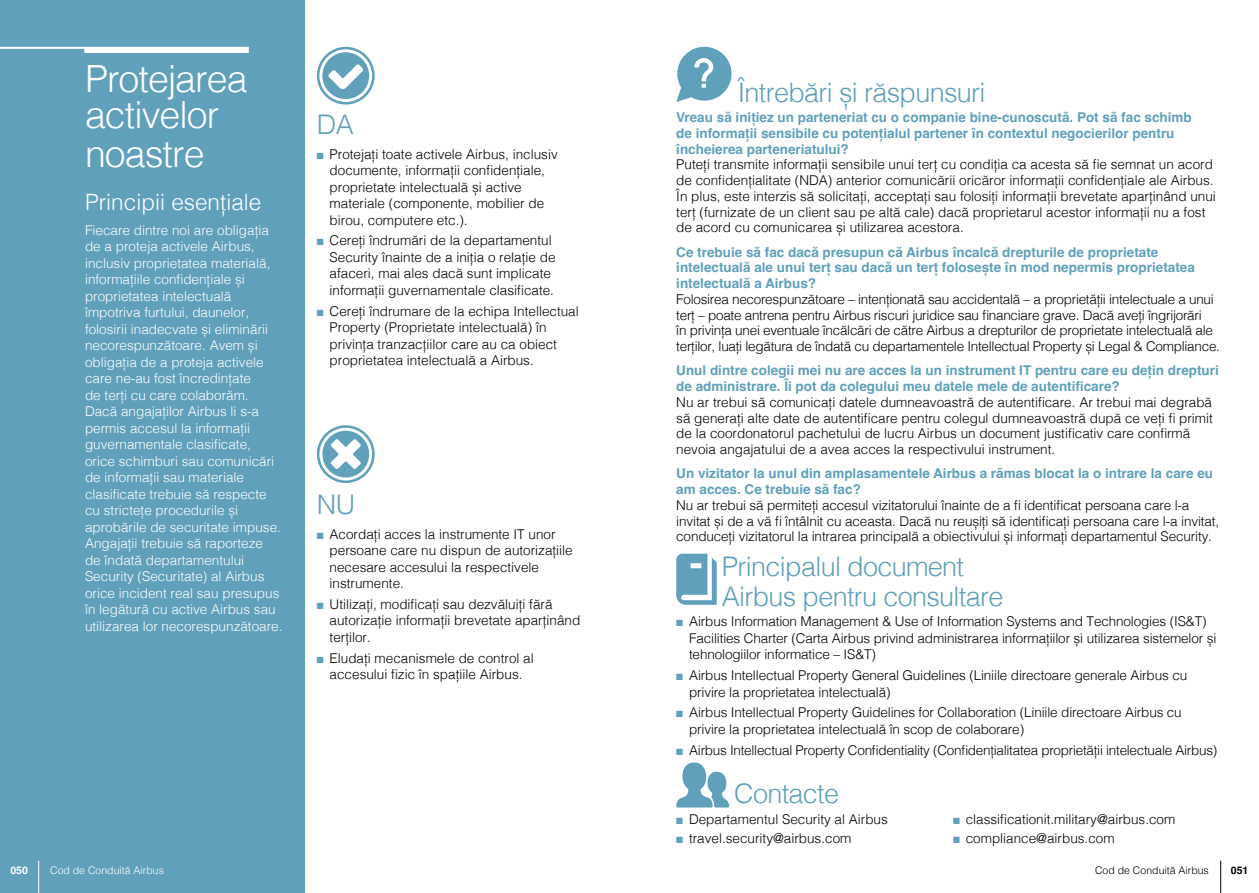
<style>
.page{position:relative;width:1259px;height:893px;background:#fff}
.page>*{position:absolute;margin:0;border:0;box-sizing:border-box;transform-origin:0 0}
.t1{font:300 37.5px/37.5px "Helvetica";letter-spacing:-.025em;color:#fff}
.t2{font:300 27px/30px "Helvetica";letter-spacing:-.025em;color:#60a0bb}
.t3{font:300 22.5px "Helvetica";color:#fff}
.t4{font:300 13.5px/16.5px "Helvetica";color:#000}
.t5{font:300 13.5px/16.5px "Helvetica";color:#fff}
.t6{font:700 13.5px/15.8px "Helvetica";color:#60a0bb}
.t7{font:300 13.5px/15.8px "Helvetica";letter-spacing:-.02em;color:#000}
.t8{font:300 10.5px "Helvetica";color:#fff}
.t9{font:300 10.5px "Helvetica";color:#000}
.t10{font:700 10.5px "Helvetica";color:#fff}
.t11{font:700 10.5px "Helvetica";color:#000}
.s1{color:#60a0bb}
</style>
<div class="page">
<div style="left:0;top:0;width:304px;height:893px;background:#60a0bb"></div>
<svg style="left:676px;top:47px;width:55px;height:55px"></svg>
<svg style="left:676px;top:554px;width:40px;height:51px"></svg>
<svg style="left:676px;top:762px;width:53px;height:45px"></svg>
<svg style="left:0;top:47px;width:249px;height:6px"></svg>
<svg style="left:317px;top:47px;width:58px;height:58px"></svg>
<svg style="left:317px;top:425px;width:58px;height:58px"></svg>
<hr style="left:38px;top:861px;width:1px;height:32px;background:#fff">
<hr style="left:1220px;top:861px;width:1px;height:32px;background:#000">
<h1 class="t1" style="left:85px;top:57px;width:164px">Protejarea activelor noastre</h1>
<h3 class="t3" style="left:85px;top:182px;width:178px">Principii esențiale</h3>
<p class="t5" style="left:85px;top:221px;width:199px">Fiecare dintre noi are obligația de a proteja activele Airbus, inclusiv proprietatea materială, informațiile confidențiale și proprietatea intelectuală împotriva furtului, daunelor, folosirii inadecvate și eliminării necorespunzătoare. Avem și obligația de a proteja activele care ne-au fost încredințate<br>de terți cu care colaborăm.<br>Dacă angajaților Airbus li s-a permis accesul la informații guvernamentale clasificate, orice schimburi sau comunicări de informații sau materiale clasificate trebuie să respecte cu strictețe procedurile și aprobările de securitate impuse.<br>Angajații trebuie să raporteze<br>de îndată departamentului<br>Security (Securitate) al Airbus orice incident real sau presupus în legătură cu active Airbus sau utilizarea lor necorespunzătoare.</p>
<h2 class="t2" style="left:317px;top:107px;width:38px">DA</h2>
<p class="t4" style="left:330px;top:145px;width:230px;text-indent:-13px"><span class="s1">■</span> Protejați toate activele Airbus, inclusiv documente, informații confidențiale, proprietate intelectuală și active materiale (componente, mobilier de birou, computere etc.).</p>
<p class="t4" style="left:330px;top:231px;width:227px;text-indent:-13px"><span class="s1">■</span> Cereți îndrumări de la departamentul Security înainte de a iniția o relație de afaceri, mai ales dacă sunt implicate informații guvernamentale clasificate.</p>
<p class="t4" style="left:330px;top:302px;width:251px;text-indent:-13px"><span class="s1">■</span> Cereți îndrumare de la echipa Intellectual Property (Proprietate intelectuală) în privința tranzacțiilor care au ca obiect proprietatea intelectuală a Airbus.</p>
<h2 class="t2" style="left:317px;top:487px;width:40px">NU</h2>
<p class="t4" style="left:330px;top:525px;width:245px;text-indent:-13px"><span class="s1">■</span> Acordați acces la instrumente IT unor persoane care nu dispun de autorizațiile necesare accesului la respectivele instrumente.</p>
<p class="t4" style="left:330px;top:595px;width:252px;text-indent:-13px"><span class="s1">■</span> Utilizați, modificați sau dezvăluiți fără autorizație informații brevetate aparținând terților.</p>
<p class="t4" style="left:317px;top:649px;width:218px;text-align:center"><span class="s1">■</span> Eludați mecanismele de control al accesului fizic în spațiile Airbus.</p>
<h2 class="t2" style="left:737px;top:76px;width:249px">Întrebări și răspunsuri</h2>
<p class="t6" style="left:676px;top:111px;width:517px">Vreau să inițiez un parteneriat cu o companie bine-cunoscută. Pot să fac schimb de informații sensibile cu potențialul partener în contextul negocierilor pentru încheierea parteneriatului?</p>
<p class="t4" style="left:676px;top:156px;width:541px;line-height:15.8px">Puteți transmite informații sensibile unui terț cu condiția ca acesta să fie semnat un acord de confidențialitate (NDA) anterior comunicării oricăror informații confidențiale ale Airbus.<br>În plus, este interzis să solicitați, acceptați sau folosiți informații brevetate aparținând unui terț (furnizate de un client sau pe altă cale) dacă proprietarul acestor informații nu a fost de acord cu comunicarea și utilizarea acestora.</p>
<p class="t6" style="left:676px;top:245px;width:520px">Ce trebuie să fac dacă presupun că Airbus încalcă drepturile de proprietate intelectuală ale unui terț sau dacă un terț folosește în mod nepermis proprietatea intelectuală a Airbus?</p>
<p class="t7" style="left:676px;top:290px;width:545px">Folosirea necorespunzătoare – intenționată sau accidentală – a proprietății intelectuale a unui terț – poate antrena pentru Airbus riscuri juridice sau financiare grave. Dacă aveți îngrijorări<br>în privința unei eventuale încălcări de către Airbus a drepturilor de proprietate intelectuală ale terților, luați legătura de îndată cu departamentele Intellectual Property și Legal &amp; Compliance.</p>
<p class="t6" style="left:676px;top:364px;width:544px">Unul dintre colegii mei nu are acces la un instrument IT pentru care eu dețin drepturi de administrare. Îi pot da colegului meu datele mele de autentificare?</p>
<p class="t4" style="left:676px;top:393px;width:538px;line-height:15.8px">Nu ar trebui să comunicați datele dumneavoastră de autentificare. Ar trebui mai degrabă să generați alte date de autentificare pentru colegul dumneavoastră după ce veți fi primit de la coordonatorul pachetului de lucru Airbus un document justificativ care confirmă nevoia angajatului de a avea acces la respectivului instrument.</p>
<p class="t6" style="left:676px;top:467px;width:538px">Un vizitator la unul din amplasamentele Airbus a rămas blocat la o intrare la care eu am acces. Ce trebuie să fac?</p>
<p class="t4" style="left:676px;top:496px;width:544px;line-height:15.8px">Nu ar trebui să permiteți accesul vizitatorului înainte de a fi identificat persoana care l-a invitat și de a vă fi întâlnit cu aceasta. Dacă nu reușiți să identificați persoana care l-a invitat, conduceți vizitatorul la intrarea principală a obiectivului și informați departamentul Security.</p>
<h2 class="t2" style="left:722px;top:549px;width:283px">Principalul document<br>Airbus pentru consultare</h2>
<p class="t4" style="left:689px;top:612px;width:529px;text-indent:-13px"><span class="s1">■</span> Airbus Information Management &amp; Use of Information Systems and Technologies (IS&amp;T)<br>Facilities Charter (Carta Airbus privind administrarea informațiilor și utilizarea sistemelor și tehnologiilor informatice – IS&amp;T)</p>
<p class="t4" style="left:689px;top:666px;width:500px;text-indent:-13px"><span class="s1">■</span> Airbus Intellectual Property General Guidelines (Liniile directoare generale Airbus cu privire la proprietatea intelectuală)</p>
<p class="t4" style="left:689px;top:703px;width:494px;text-indent:-13px"><span class="s1">■</span> Airbus Intellectual Property Guidelines for Collaboration (Liniile directoare Airbus cu privire la proprietatea intelectuală în scop de colaborare)</p>
<p class="t7" style="left:676px;top:741px;width:542px"><span class="s1">■</span> Airbus Intellectual Property Confidentiality (Confidențialitatea proprietății intelectuale Airbus)</p>
<h2 class="t2" style="left:734px;top:777px;width:106px">Contacte</h2>
<p class="t4" style="left:676px;top:810px;width:213px"><span class="s1">■</span> Departamentul Security al Airbus</p>
<p class="t4" style="left:676px;top:829px;width:177px"><span class="s1">■</span> travel.security@airbus.com</p>
<p class="t4" style="left:953px;top:810px;width:224px"><span class="s1">■</span> classificationit.military@airbus.com</p>
<p class="t4" style="left:953px;top:829px;width:163px"><span class="s1">■</span> compliance@airbus.com</p>
<p class="t10" style="left:10px;top:864px;width:19px">050</p>
<p class="t8" style="left:50px;top:862px;width:115px">Cod de Conduită Airbus</p>
<p class="t9" style="left:1095px;top:862px;width:115px">Cod de Conduită Airbus</p>
<p class="t11" style="left:1230px;top:864px;width:19px">051</p>
</div>
